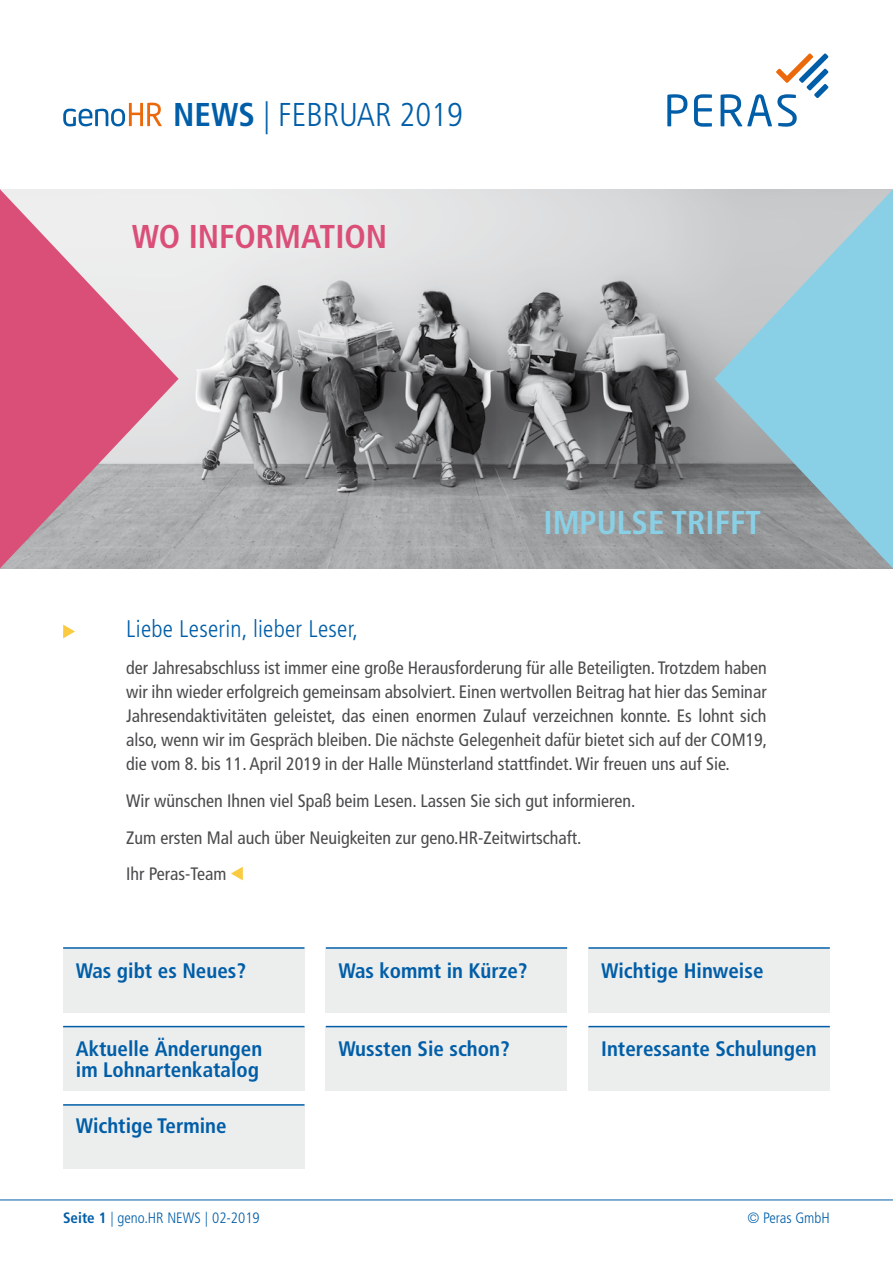
<style>
.page{position:relative;width:893px;height:1263px;background:#fff}
.page>*{position:absolute;margin:0;border:0;box-sizing:border-box;transform-origin:0 0}
.t1{font:300 condensed 33px "Frutiger";color:#005ea8}
.t2{font:700 condensed 33px "Frutiger";color:#da4f78}
.t3{font:700 condensed 33px "Frutiger";color:#89d0e6}
.t4{font:300 condensed 24px "Frutiger";letter-spacing:.01em;color:#005ea8}
.t5{font:700 condensed 21px/21px "Frutiger";color:#005ea8}
.t6{font:condensed 18px/24px "Frutiger";color:#4b4b4d;text-align:justify}
.t7{font:300 condensed 15px "Frutiger";color:#005ea8}
.s1{font-weight:700}
</style>
<div class="page">
<img style="left:179px;top:189px;width:535px;height:379px">
<svg style="left:714px;top:189px;width:179px;height:379px;background:#9abfca"></svg>
<svg style="left:0;top:189px;width:179px;height:379px;background:#d691a6"></svg>
<svg style="left:63px;top:103px;width:99px;height:23px"></svg>
<svg style="left:667px;top:94px;width:20px;height:32px"></svg>
<svg style="left:694px;top:94px;width:18px;height:33px"></svg>
<svg style="left:721px;top:53px;width:107px;height:74px"></svg>
<hr style="left:0;top:1200px;width:893px;height:1px;background:#005ea8">
<svg style="left:63px;top:625px;width:12px;height:13px"></svg>
<svg style="left:231px;top:867px;width:12px;height:13px"></svg>
<div style="left:63px;top:1105px;width:242px;height:63px;background:#eceded"></div>
<hr style="left:63px;top:1104px;width:242px;height:2px;background:#005ea8">
<div style="left:63px;top:949px;width:242px;height:64px;background:#eceded"></div>
<hr style="left:63px;top:947px;width:242px;height:2px;background:#005ea8">
<div style="left:326px;top:949px;width:241px;height:64px;background:#eceded"></div>
<hr style="left:326px;top:947px;width:241px;height:2px;background:#005ea8">
<div style="left:588px;top:949px;width:242px;height:64px;background:#eceded"></div>
<hr style="left:588px;top:947px;width:242px;height:2px;background:#005ea8">
<div style="left:63px;top:1027px;width:242px;height:64px;background:#eceded"></div>
<hr style="left:63px;top:1026px;width:242px;height:1px;background:#005ea8">
<div style="left:326px;top:1027px;width:241px;height:64px;background:#eceded"></div>
<hr style="left:326px;top:1026px;width:241px;height:1px;background:#005ea8">
<div style="left:588px;top:1027px;width:242px;height:64px;background:#eceded"></div>
<hr style="left:588px;top:1026px;width:242px;height:1px;background:#005ea8">
<h1 class="t1" style="left:173px;top:96px;width:291px"><span class="s1">NEWS</span> | FEBRUAR 2019</h1>
<h1 class="t2" style="left:132px;top:217px;width:257px">WO INFORMATION</h1>
<h1 class="t3" style="left:543px;top:503px;width:219px">IMPULSE TRIFFT</h1>
<h2 class="t4" style="left:126px;top:615px;width:233px">Liebe Leserin, lieber Leser,</h2>
<p class="t6" style="left:126px;top:656px;width:642px">der Jahresabschluss ist immer eine große Herausforderung für alle Beteiligten. Trotzdem haben wir ihn wieder erfolgreich gemeinsam absolviert. Einen wertvollen Beitrag hat hier das Seminar Jahresendaktivitäten geleistet, das einen enormen Zulauf verzeichnen konnte. Es lohnt sich also, wenn wir im Gespräch bleiben. Die nächste Gelegenheit dafür bietet sich auf der COM19, die vom 8. bis 11. April 2019 in der Halle Münsterland stattfindet. Wir freuen uns auf Sie.</p>
<p class="t6" style="left:126px;top:782px;width:511px;line-height:36.8px;text-align:left">Wir wünschen Ihnen viel Spaß beim Lesen. Lassen Sie sich gut informieren.<br>Zum ersten Mal auch über Neuigkeiten zur geno.HR-Zeitwirtschaft.<br>Ihr Peras-Team</p>
<p class="t5" style="left:76px;top:960px;width:172px">Was gibt es Neues?</p>
<p class="t5" style="left:339px;top:960px;width:191px">Was kommt in Kürze?</p>
<p class="t5" style="left:601px;top:960px;width:164px">Wichtige Hinweise</p>
<p class="t5" style="left:76px;top:1038px;width:188px">Aktuelle Änderungen im Lohnartenkatalog</p>
<p class="t5" style="left:339px;top:1038px;width:173px">Wussten Sie schon?</p>
<p class="t5" style="left:601px;top:1038px;width:217px">Interessante Schulungen</p>
<p class="t5" style="left:76px;top:1115px;width:152px">Wichtige Termine</p>
<p class="t7" style="left:63px;top:1209px;width:198px"><span class="s1">Seite 1</span> | geno.HR NEWS | 02-2019</p>
<p class="t7" style="left:747px;top:1209px;width:84px">© Peras GmbH</p>
</div>
